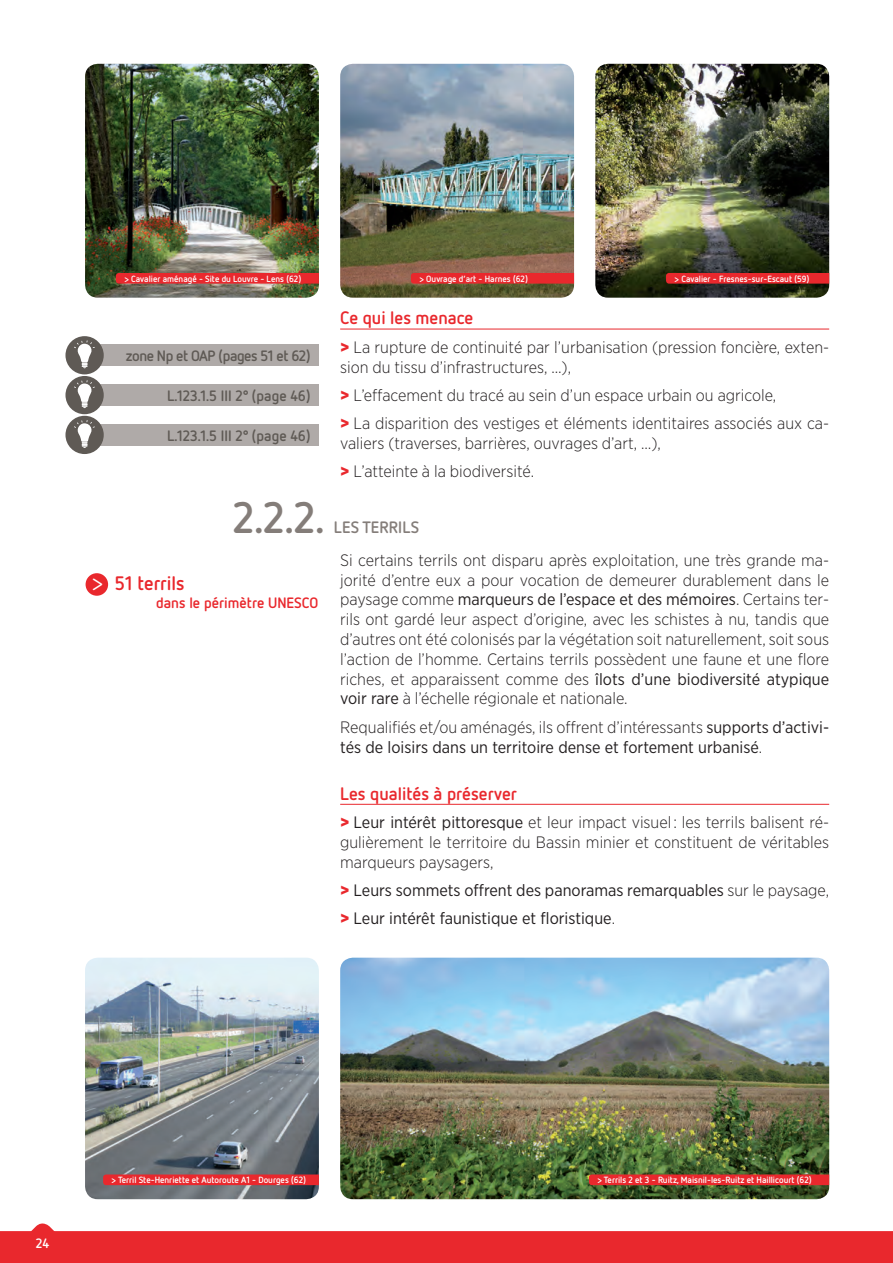
<style>
.page{position:relative;width:893px;height:1263px;background:#fff}
.page>*{position:absolute;margin:0;border:0;box-sizing:border-box;transform-origin:0 0}
._1_1_1{font:700 43.95px "Netto OT";color:#847d79}
.INTRO_-_texte_couran{font:700 19.5px "Netto OT";color:#e9282d}
.sous_titres{font:700 18px "Netto OT";color:#e9282d}
.texte_courant{font:300 16.5px/19.8px "Gotham Narrow";color:#231f20}
.texte_courant-2{font:16.5px/19.8px "Gotham Narrow";color:#231f20}
._1_1_1-2{font:700 16.5px "Netto OT";letter-spacing:.01em;color:#847d79}
.renvoi_interne{font:700 15px "Netto OT";color:#5f5a55}
.renvoi_interne-2{font:700 15px "Netto OT";letter-spacing:-.03em;color:#5f5a55}
.INTRO_-_texte_couran-2{font:700 15px "Netto OT";color:#e9282d}
.t1{font:700 13.5px "Netto OT";color:#fff}
.légende{font:700 9px "Netto OT";color:#fff}
.s1{font-weight:400;font-size:22.5px;color:#fff}
.s2{font-weight:900;color:#e9282d}
.s3{font-weight:400}
.s4{font-weight:300}
</style>
<div class="page">
<svg style="left:0;top:1223px;width:893px;height:40px"></svg>
<hr style="left:340px;top:329px;width:489px;height:1px;background:#e9282d">
<hr style="left:340px;top:804px;width:489px;height:1px;background:#e9282d">
<img style="left:340px;top:64px;width:234px;height:234px">
<svg style="left:411px;top:273px;width:163px;height:11px;background:#e42a2d"></svg>
<img style="left:85px;top:64px;width:234px;height:234px">
<svg style="left:116px;top:273px;width:203px;height:11px;background:#e52b2f"></svg>
<img style="left:595px;top:64px;width:234px;height:234px">
<svg style="left:666px;top:273px;width:163px;height:11px;background:#e1272b"></svg>
<img style="left:85px;top:958px;width:234px;height:241px">
<svg style="left:103px;top:1174px;width:216px;height:11px;background:#e22b30"></svg>
<img style="left:340px;top:958px;width:489px;height:241px">
<svg style="left:589px;top:1174px;width:240px;height:11px;background:#e12a2c"></svg>
<div style="left:86px;top:573px;width:22px;height:23px;background:#e9282d;border-radius:50%"></div>
<div style="left:85px;top:345px;width:234px;height:21px;background:#afaaa8"></div>
<div style="left:65px;top:336px;width:39px;height:38px;background:#5f5a55;border-radius:50%"></div>
<svg style="left:74px;top:340px;width:21px;height:28px"></svg>
<div style="left:85px;top:384px;width:234px;height:22px;background:#afaaa8"></div>
<div style="left:65px;top:376px;width:39px;height:38px;background:#5f5a55;border-radius:50%"></div>
<svg style="left:74px;top:380px;width:21px;height:28px"></svg>
<div style="left:85px;top:424px;width:234px;height:21px;background:#afaaa8"></div>
<div style="left:65px;top:416px;width:39px;height:38px;background:#5f5a55;border-radius:50%"></div>
<svg style="left:74px;top:420px;width:21px;height:28px"></svg>
<hr style="left:892px;top:493px;width:1px;height:130px;background:#afaaa8">
<p class="légende" style="left:124px;top:273px;width:178px">&gt; Cavalier aménagé - Site du Louvre - Lens (62)</p>
<p class="légende" style="left:419px;top:273px;width:110px">&gt; Ouvrage d’art - Harnes (62)</p>
<p class="légende" style="left:674px;top:273px;width:136px">&gt; Cavalier - Fresnes-sur-Escaut (59)</p>
<p class="renvoi_interne-2" style="left:126px;top:346px;width:186px">zone Np et OAP (pages 51 et 62)</p>
<p class="renvoi_interne" style="left:167px;top:386px;width:145px">L.123.1.5 III 2° (page 46)</p>
<p class="renvoi_interne" style="left:167px;top:426px;width:145px">L.123.1.5 III 2° (page 46)</p>
<p class="_1_1_1" style="left:233px;top:490px;width:93px">2.2.2.</p>
<p class="INTRO_-_texte_couran" style="left:92px;top:571px;width:94px"><span class="s1">&gt;</span> 51 terrils</p>
<p class="INTRO_-_texte_couran-2" style="left:156px;top:593px;width:164px">dans le périmètre UNESCO</p>
<p class="sous_titres" style="left:340px;top:307px;width:135px">Ce qui les menace</p>
<p class="texte_courant" style="left:340px;top:337px;width:490px"><span class="s2">&gt;</span> La rupture de continuité par l’urbanisation (pression foncière, exten&shy;sion du tissu d’infrastructures, …),</p>
<p class="texte_courant" style="left:340px;top:385px;width:438px"><span class="s2">&gt;</span> L’effacement du tracé au sein d’un espace urbain ou agricole,</p>
<p class="texte_courant" style="left:340px;top:413px;width:490px"><span class="s2">&gt;</span> La disparition des vestiges et éléments identitaires associés aux ca&shy;valiers (traverses, barrières, ouvrages d’art, …),</p>
<p class="texte_courant" style="left:340px;top:461px;width:195px"><span class="s2">&gt;</span> L’atteinte à la biodiversité.</p>
<p class="_1_1_1-2" style="left:334px;top:517px;width:87px">LES TERRILS</p>
<p class="texte_courant" style="left:340px;top:550px;width:490px;text-align:justify">Si certains terrils ont disparu après exploitation, une très grande ma&shy;jorité d’entre eux a pour vocation de demeurer durablement dans le paysage comme <span class="s3">marqueurs de l’espace et des mémoires</span>. Certains ter&shy;rils ont gardé leur aspect d’origine, avec les schistes à nu, tandis que d’autres ont été colonisés par la végétation soit naturellement, soit sous l’action de l’homme. Certains terrils possèdent une faune et une flore riches, et apparaissent comme des <span class="s3">îlots d’une biodiversité atypique voir rare</span> à l’échelle régionale et nationale.</p>
<p class="texte_courant-2" style="left:340px;top:717px;width:490px"><span class="s4">Requalifiés et/ou aménagés, ils offrent d’intéressants</span> supports d’activi&shy;tés de loisirs dans un territoire dense et fortement urbanisé<span class="s4">.</span></p>
<p class="sous_titres" style="left:340px;top:782px;width:178px">Les qualités à préserver</p>
<p class="texte_courant" style="left:340px;top:812px;width:490px;text-align:justify"><span class="s2">&gt;</span> <span class="s3">Leur intérêt pittoresque</span> et leur impact visuel : les terrils balisent ré&shy;gulièrement le territoire du Bassin minier et constituent de véritables marqueurs paysagers,</p>
<p class="texte_courant-2" style="left:340px;top:880px;width:490px"><span class="s2">&gt;</span> Leurs sommets offrent des panoramas remarquables <span class="s4">sur le paysage,</span></p>
<p class="texte_courant-2" style="left:340px;top:908px;width:276px"><span class="s2">&gt;</span> Leur intérêt faunistique et floristique<span class="s4">.</span></p>
<p class="t1" style="left:36px;top:1234px;width:15px">24</p>
<p class="légende" style="left:112px;top:1174px;width:196px">&gt; Terril Ste-Henriette et Autoroute A1 - Dourges (62)</p>
<p class="légende" style="left:597px;top:1174px;width:216px">&gt; Terrils 2 et 3 - Ruitz, Maisnil-les-Ruitz et Haillicourt (62)</p>
</div>
